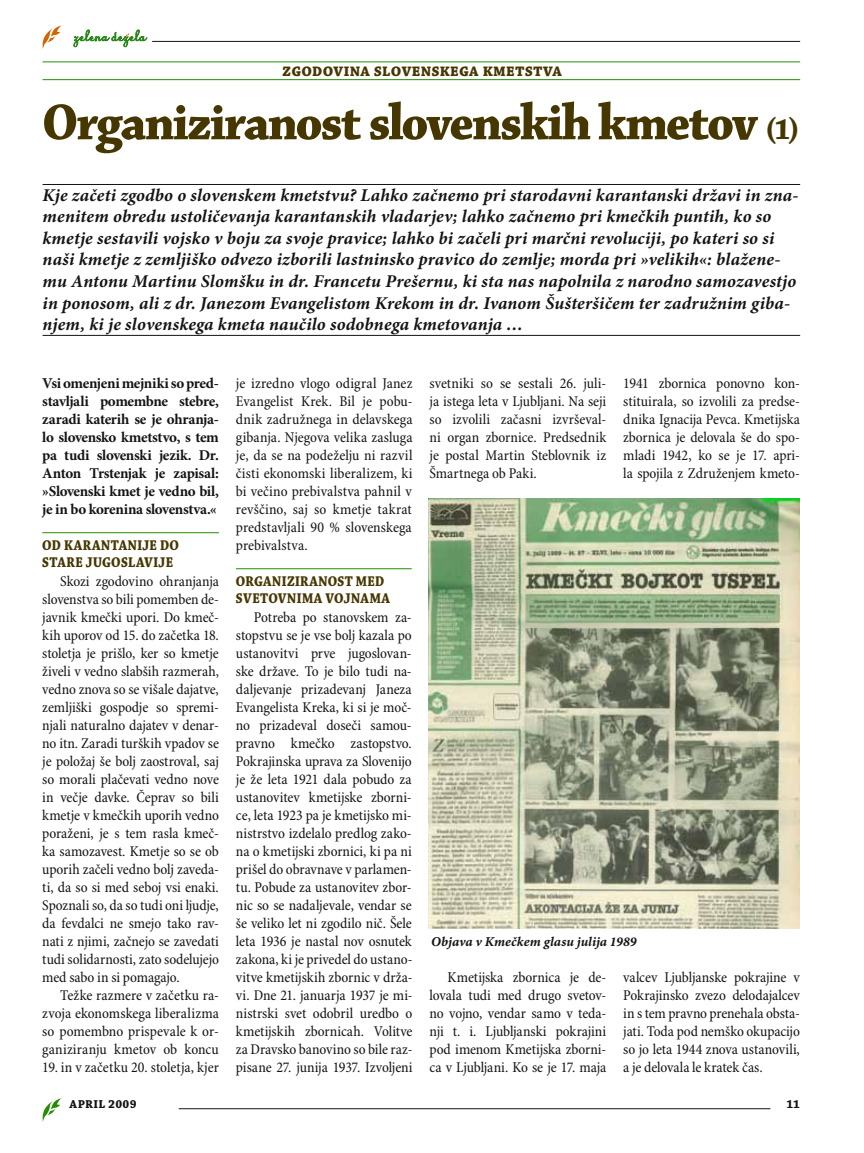
<style>
.page{position:relative;width:864px;height:1153px;background:#fff}
.page>*{position:absolute;margin:0;border:0;box-sizing:border-box;transform-origin:0 0}
.t1{font:54px "Chaparral Pro Bold Disp";letter-spacing:-.03em;color:#463600;scale:.95 1}
.t2{font:italic 700 18px/21.6px "Minion Pro";letter-spacing:.01em;color:#141315}
.t3{font:700 18px "Chaparral Pro";letter-spacing:.02em;color:#463600;scale:.9 1}
.t4{font:condensed 15px/18px "Minion Pro";letter-spacing:-.005em;color:#141315;text-align:justify}
.t5{font:700 15px/18px "Minion Pro";letter-spacing:-.02em;color:#141315;text-align:justify}
.t6{font:15px "Chaparral Pro Bold Subh";letter-spacing:.025em;color:#463600;scale:.9 1}
.t7{font:13.5px "Minion Pro Bold It Capt";letter-spacing:.005em;color:#141315}
.t8{font:12px "Chaparral Pro Bold Capt";letter-spacing:.03em;color:#141315}
.s1{font-size:31.5px}
</style>
<div class="page">
<svg style="left:42px;top:1098px;width:19px;height:23px"></svg>
<hr style="left:152px;top:41px;width:647px;height:1px;background:#141315">
<svg style="left:42px;top:26px;width:19px;height:23px"></svg>
<svg style="left:73px;top:30px;width:74px;height:17px"></svg>
<hr style="left:179px;top:1108px;width:591px;height:1px;background:#141315">
<hr style="left:43px;top:61px;width:756px;height:1px;background:#248e00">
<hr style="left:43px;top:79px;width:756px;height:1px;background:#248e00">
<hr style="left:42px;top:532px;width:177px;height:1px;background:#248e00">
<hr style="left:236px;top:568px;width:175px;height:1px;background:#248e00">
<hr style="left:43px;top:184px;width:756px;height:1px;background:#141315">
<hr style="left:43px;top:335px;width:756px;height:1px;background:#141315">
<img style="left:428px;top:499px;width:370px;height:429px">
<p class="t3" style="left:282px;top:59px;width:57px">ZGODOVINA</p>
<p class="t3" style="left:374px;top:59px;width:12px">SLOVENS</p>
<p class="t3" style="left:439px;top:59px;width:23px">KEGA</p>
<p class="t3" style="left:482px;top:59px;width:38px">KMETSTVA</p>
<h1 class="t1" style="left:43px;top:93px;width:798px">Organiziranost slovenskih kmetov <span class="s1">(1)</span></h1>
<p class="t2" style="left:43px;top:185px;width:757px">Kje začeti zgodbo o slovenskem kmetstvu? Lahko začnemo pri starodavni karantanski državi in zna&shy;menitem obredu ustoličevanja karantanskih vladarjev; lahko začnemo pri kmečkih puntih, ko so kmetje sestavili vojsko v boju za svoje pravice; lahko bi začeli pri marčni revoluciji, po kateri so si naši kmetje z zemljiško odvezo izborili lastninsko pravico do zemlje; morda pri »velikih«: blažene&shy;mu Antonu Martinu Slomšku in dr. Francetu Prešernu, ki sta nas napolnila z narodno samozavestjo in ponosom, ali z dr. Janezom Evangelistom Krekom in dr. Ivanom Šušteršičem ter zadružnim giba&shy;njem, ki je slovenskega kmeta naučilo sodobnega kmetovanja …</p>
<p class="t5" style="left:42px;top:375px;width:178px">Vsi omenjeni mejniki so pred&shy;stavljali pomembne stebre, zaradi katerih se je ohranja&shy;lo slovensko kmetstvo, s tem pa tudi slovenski jezik. Dr.<br>Anton Trstenjak je zapisal: »Slovenski kmet je vedno bil, je in bo korenina slovenstva.«</p>
<p class="t6" style="left:42px;top:537px;width:47px">OD KARAN</p>
<p class="t6" style="left:111px;top:537px;width:19px">TANIJE</p>
<p class="t6" style="left:160px;top:537px;width:11px">DO</p>
<p class="t6" style="left:42px;top:553px;width:28px">STARE</p>
<p class="t6" style="left:86px;top:553px;width:57px">JUGOSLAVIJE</p>
<p class="t4" style="left:42px;top:573px;width:178px;text-indent:18px">Skozi zgodovino ohranjanja slovenstva so bili pomemben de&shy;javnik kmečki upori. Do kmeč&shy;kih uporov od 15. do začetka 18. stoletja je prišlo, ker so kmetje živeli v vedno slabših razmerah, vedno znova so se višale dajatve, zemljiški gospodje so spremi&shy;njali naturalno dajatev v denar&shy;no itn. Zaradi turških vpadov se je položaj še bolj zaostroval, saj so morali plačevati vedno nove in večje davke. Čeprav so bili kmetje v kmečkih uporih vedno poraženi, je s tem rasla kmeč&shy;ka samozavest. Kmetje so se ob uporih začeli vedno bolj zaveda&shy;ti, da so si med seboj vsi enaki.<br>Spoznali so, da so tudi oni ljudje, da fevdalci ne smejo tako rav&shy;nati z njimi, začnejo se zavedati tudi solidarnosti, zato sodelujejo med sabo in si pomagajo.</p>
<p class="t4" style="left:42px;top:987px;width:178px;text-indent:18px">Težke razmere v začetku ra&shy;zvoja ekonomskega liberalizma so pomembno prispevale k or&shy;ganiziranju kmetov ob koncu</p>
<p class="t4" style="left:42px;top:1059px;width:178px">19. in v začetku 20. stoletja, kjer</p>
<p class="t4" style="left:236px;top:375px;width:178px">je izredno vlogo odigral Janez Evangelist Krek. Bil je pobu&shy;dnik zadružnega in delavskega gibanja. Njegova velika zasluga je, da se na podeželju ni razvil čisti ekonomski liberalizem, ki bi večino prebivalstva pahnil v revščino, saj so kmetje takrat predstavljali 90 % slovenskega prebivalstva.</p>
<p class="t6" style="left:236px;top:573px;width:41px">ORGANIZIRANO</p>
<p class="t6" style="left:337px;top:573px;width:44px">ST MED</p>
<p class="t6" style="left:236px;top:589px;width:47px">SVETOVNI</p>
<p class="t6" style="left:302px;top:589px;width:37px">MA VOJNA</p>
<p class="t6" style="left:369px;top:589px;width:22px">MA</p>
<p class="t4" style="left:236px;top:609px;width:178px;text-indent:18px">Potreba po stanovskem za&shy;stopstvu se je vse bolj kazala po ustanovitvi prve jugoslovan&shy;ske države. To je bilo tudi na&shy;daljevanje prizadevanj Janeza Evangelista Kreka, ki si je moč&shy;no prizadeval doseči samou&shy;pravno kmečko zastopstvo.<br>Pokrajinska uprava za Slovenijo je že leta 1921 dala pobudo za ustanovitev kmetijske zborni&shy;ce, leta 1923 pa je kmetijsko mi&shy;nistrstvo izdelalo predlog zako&shy;na o kmetijski zbornici, ki pa ni prišel do obravnave v parlamen&shy;tu. Pobude za ustanovitev zbor&shy;nic so se nadaljevale, vendar se še veliko let ni zgodilo nič. Šele leta 1936 je nastal nov osnutek zakona, ki je privedel do ustano&shy;vitve kmetijskih zbornic v drža&shy;vi. Dne 21. januarja 1937 je mi&shy;nistrski svet odobril uredbo o kmetijskih zbornicah. Volitve za Dravsko banovino so bile raz&shy;pisane 27. junija 1937. Izvoljeni</p>
<p class="t4" style="left:429px;top:375px;width:178px">svetniki so se sestali 26. juli&shy;ja istega leta v Ljubljani. Na seji so izvolili začasni izvrševal&shy;ni organ zbornice. Predsednik je postal Martin Steblovnik iz Šmartnega ob Paki.</p>
<p class="t4" style="left:623px;top:375px;width:178px">1941 zbornica ponovno kon&shy;stituirala, so izvolili za predse&shy;dnika Ignacija Pevca. Kmetijska zbornica je delovala še do spo&shy;mladi 1942, ko se je 17. apri&shy;la spojila z Združenjem kmeto-</p>
<p class="t7" style="left:431px;top:933px;width:207px">Objava v Kmečkem glasu julija 1989</p>
<p class="t4" style="left:429px;top:969px;width:178px;text-indent:18px">Kmetijska zbornica je de&shy;lovala tudi med drugo svetov&shy;no vojno, vendar samo v teda&shy;nji t. i. Ljubljanski pokrajini pod imenom Kmetijska zborni&shy;ca v Ljubljani. Ko se je 17. maja</p>
<p class="t4" style="left:623px;top:969px;width:178px">valcev Ljubljanske pokrajine v Pokrajinsko zvezo delodajalcev in s tem pravno prenehala obsta&shy;jati. Toda pod nemško okupacijo so jo leta 1944 znova ustanovili, a je delovala le kratek čas.</p>
<p class="t8" style="left:70px;top:1097px;width:69px">april 2009</p>
<p class="t8" style="left:786px;top:1097px;width:15px">11</p>
</div>
